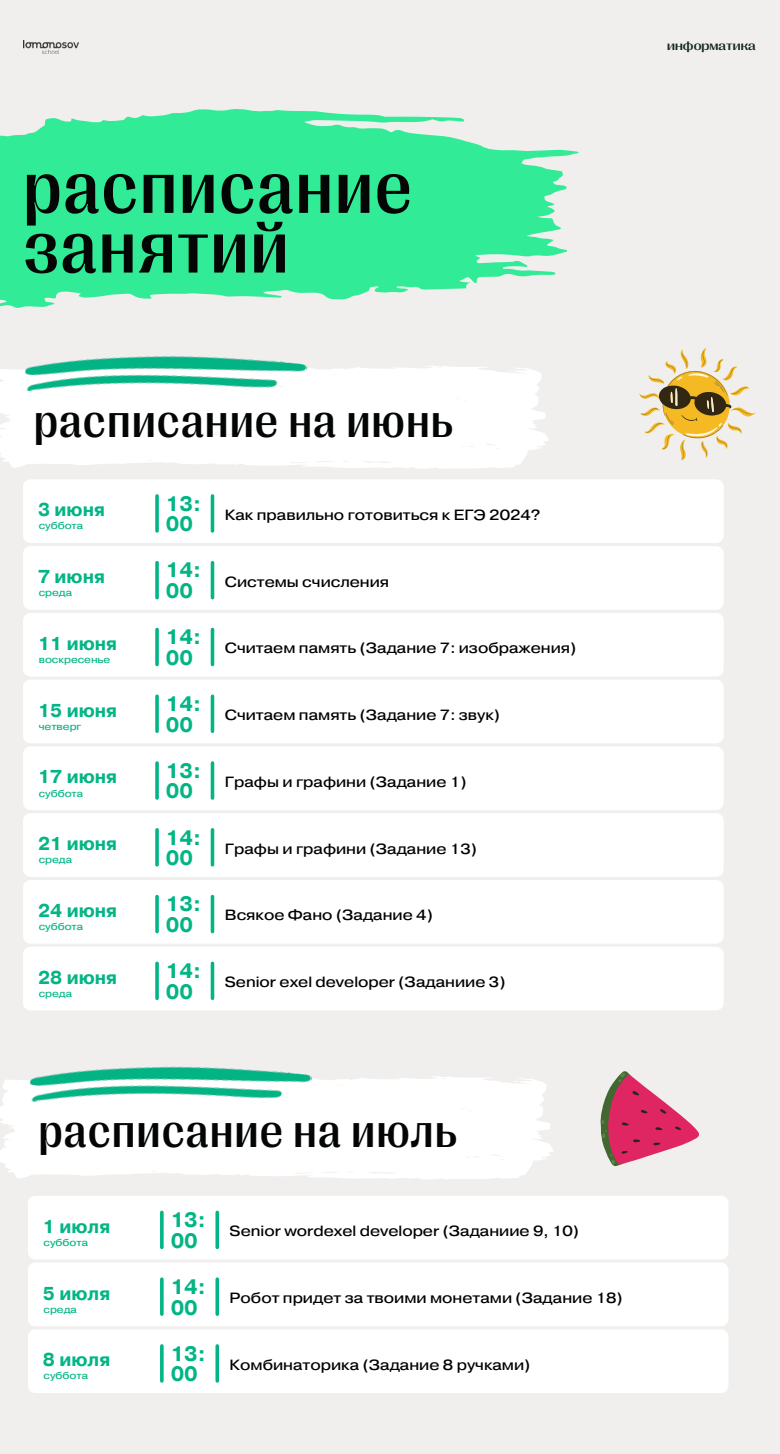
<style>
.page{position:relative;width:780px;height:1454px;background:#fff}
.page>*{position:absolute;margin:0;border:0;box-sizing:border-box;transform-origin:0 0}
.t1{font:500 74.12px/59.6px "PP Right Gothic";letter-spacing:.02em;color:#040606}
.t2{font:500 46.62px "PP Right Gothic";letter-spacing:.02em;color:#040606}
.t3{font:700 20.88px/20.6px "Pragmatica";color:#03b585}
.t4{font:700 18.62px "Pragmatica";color:#03b585}
.t5{font:14.75px "Pragmatica Ext";color:#000}
.t6{font:500 expanded 12.5px "PP Right Gothic";color:#12291a}
.t7{font:9.88px "Pragmatica Ext";color:#03b585}
</style>
<div class="page">
<div style="left:0;top:0;width:779px;height:1453px;background:#f1efee"></div>
<img style="left:23px;top:40px;width:55px;height:13px">
<svg style="left:0;top:368px;width:549px;height:101px;background:#fdfdfd"></svg>
<svg style="left:639px;top:348px;width:116px;height:112px"></svg>
<img style="left:23px;top:368px;width:284px;height:54px">
<div style="left:23px;top:479px;width:700px;height:64px;background:#fff;border-radius:8px"></div>
<svg style="left:155px;top:496px;width:4px;height:35px"></svg>
<svg style="left:210px;top:496px;width:4px;height:35px"></svg>
<div style="left:23px;top:546px;width:700px;height:63px;background:#fff;border-radius:8px"></div>
<svg style="left:155px;top:562px;width:4px;height:35px"></svg>
<svg style="left:210px;top:562px;width:4px;height:35px"></svg>
<div style="left:23px;top:613px;width:700px;height:63px;background:#fff;border-radius:8px"></div>
<svg style="left:155px;top:629px;width:4px;height:35px"></svg>
<svg style="left:210px;top:629px;width:4px;height:35px"></svg>
<div style="left:23px;top:679px;width:700px;height:64px;background:#fff;border-radius:8px"></div>
<svg style="left:155px;top:696px;width:4px;height:35px"></svg>
<svg style="left:210px;top:696px;width:4px;height:35px"></svg>
<div style="left:23px;top:746px;width:700px;height:64px;background:#fff;border-radius:8px"></div>
<svg style="left:155px;top:763px;width:4px;height:35px"></svg>
<svg style="left:210px;top:763px;width:4px;height:35px"></svg>
<div style="left:23px;top:813px;width:700px;height:63px;background:#fff;border-radius:8px"></div>
<svg style="left:155px;top:829px;width:4px;height:35px"></svg>
<svg style="left:210px;top:829px;width:4px;height:35px"></svg>
<div style="left:23px;top:946px;width:700px;height:64px;background:#fff;border-radius:8px"></div>
<svg style="left:155px;top:963px;width:4px;height:35px"></svg>
<svg style="left:210px;top:963px;width:4px;height:35px"></svg>
<div style="left:23px;top:879px;width:700px;height:64px;background:#fff;border-radius:8px"></div>
<svg style="left:155px;top:896px;width:4px;height:35px"></svg>
<svg style="left:210px;top:896px;width:4px;height:35px"></svg>
<svg style="left:0;top:1076px;width:553px;height:103px;background:#fdfdfd"></svg>
<img style="left:28px;top:1066px;width:284px;height:66px">
<div style="left:28px;top:1195px;width:700px;height:64px;background:#fff;border-radius:8px"></div>
<hr style="left:160px;top:1212px;width:3px;height:35px;background:#03b585">
<svg style="left:215px;top:1212px;width:4px;height:35px"></svg>
<div style="left:28px;top:1262px;width:700px;height:63px;background:#fff;border-radius:8px"></div>
<hr style="left:160px;top:1278px;width:3px;height:35px;background:#03b585">
<svg style="left:215px;top:1278px;width:4px;height:35px"></svg>
<div style="left:28px;top:1329px;width:700px;height:63px;background:#fff;border-radius:8px"></div>
<hr style="left:160px;top:1345px;width:3px;height:35px;background:#03b585">
<svg style="left:215px;top:1345px;width:4px;height:35px"></svg>
<svg style="left:600px;top:1071px;width:99px;height:95px"></svg>
<svg style="left:0;top:109px;width:579px;height:259px;fill:#31eb97"></svg>
<h1 class="t1" style="left:23px;top:159px;width:390px">расписание занятий</h1>
<p class="t6" style="left:666px;top:39px;width:90px">информатика</p>
<h2 class="t2" style="left:34px;top:395px;width:421px">расписание на июнь</h2>
<p class="t4" style="left:38px;top:497px;width:68px">3 июня</p>
<p class="t7" style="left:39px;top:519px;width:46px">суббота</p>
<p class="t4" style="left:38px;top:564px;width:68px">7 июня</p>
<p class="t7" style="left:39px;top:586px;width:35px">среда</p>
<p class="t4" style="left:38px;top:631px;width:80px">11 июня</p>
<p class="t7" style="left:39px;top:653px;width:73px">воскресенье</p>
<p class="t4" style="left:38px;top:698px;width:80px">15 июня</p>
<p class="t7" style="left:39px;top:719px;width:44px">четверг</p>
<p class="t4" style="left:38px;top:764px;width:80px">17 июня</p>
<p class="t7" style="left:39px;top:786px;width:46px">суббота</p>
<p class="t4" style="left:38px;top:831px;width:80px">21 июня</p>
<p class="t7" style="left:39px;top:853px;width:35px">среда</p>
<p class="t4" style="left:38px;top:898px;width:80px">24 июня</p>
<p class="t7" style="left:39px;top:920px;width:46px">суббота</p>
<p class="t4" style="left:38px;top:964px;width:80px">28 июня</p>
<p class="t7" style="left:39px;top:986px;width:35px">среда</p>
<h3 class="t3" style="left:166px;top:494px;width:37px">13:<br>00</h3>
<h3 class="t3" style="left:166px;top:560px;width:37px">14:<br>00</h3>
<h3 class="t3" style="left:166px;top:627px;width:37px">14:<br>00</h3>
<h3 class="t3" style="left:166px;top:694px;width:37px">14:<br>00</h3>
<h3 class="t3" style="left:166px;top:761px;width:37px">13:<br>00</h3>
<h3 class="t3" style="left:166px;top:827px;width:37px">14:<br>00</h3>
<h3 class="t3" style="left:166px;top:894px;width:37px">13:<br>00</h3>
<h3 class="t3" style="left:166px;top:961px;width:37px">14:<br>00</h3>
<p class="t5" style="left:225px;top:505px;width:317px">Как правильно готовиться к ЕГЭ 2024?</p>
<p class="t5" style="left:225px;top:571px;width:166px">Системы счисления</p>
<p class="t5" style="left:225px;top:638px;width:353px">Считаем память (Задание 7: изображения)</p>
<p class="t5" style="left:225px;top:705px;width:276px">Считаем память (Задание 7: звук)</p>
<p class="t5" style="left:225px;top:772px;width:243px">Графы и графини (Задание 1)</p>
<p class="t5" style="left:225px;top:838px;width:253px">Графы и графини (Задание 13)</p>
<p class="t5" style="left:225px;top:905px;width:209px">Всякое Фано (Задание 4)</p>
<p class="t5" style="left:225px;top:972px;width:282px">Senior exel developer (Заданиие 3)</p>
<h2 class="t2" style="left:38px;top:1105px;width:420px">расписание на июль</h2>
<p class="t4" style="left:43px;top:1213px;width:69px">1 июля</p>
<p class="t7" style="left:43px;top:1235px;width:46px">суббота</p>
<p class="t4" style="left:43px;top:1280px;width:69px">5 июля</p>
<p class="t7" style="left:43px;top:1302px;width:35px">среда</p>
<p class="t4" style="left:43px;top:1347px;width:69px">8 июля</p>
<p class="t7" style="left:43px;top:1369px;width:46px">суббота</p>
<h3 class="t3" style="left:171px;top:1210px;width:37px">13:<br>00</h3>
<h3 class="t3" style="left:171px;top:1276px;width:37px">14:<br>00</h3>
<h3 class="t3" style="left:171px;top:1343px;width:37px">13:<br>00</h3>
<p class="t5" style="left:229px;top:1221px;width:350px">Senior wordexel developer (Заданиие 9, 10)</p>
<p class="t5" style="left:229px;top:1287px;width:394px">Робот придет за твоими монетами (Задание 18)</p>
<p class="t5" style="left:229px;top:1354px;width:302px">Комбинаторика (Задание 8 ручками)</p>
</div>
